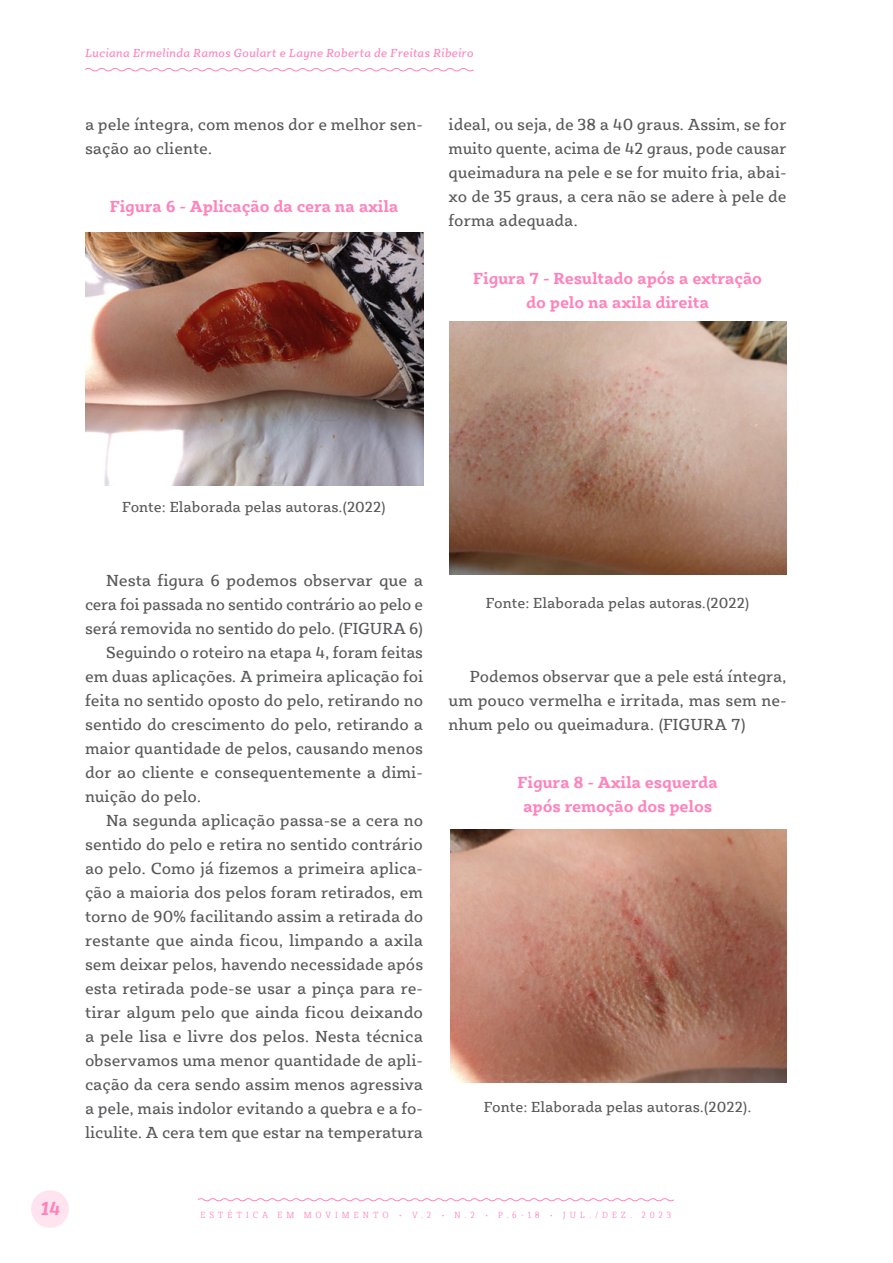
<style>
.page{position:relative;width:893px;height:1263px;background:#fff}
.page>*{position:absolute;margin:0;border:0;box-sizing:border-box;transform-origin:0 0}
.t1{font:italic 700 19.5px "Sybilla Pro Narrow";color:#ff83bb}
.t2{font:16.5px/24px "Sybilla Pro";color:#57585a;text-align:justify}
.t3{font:700 16.5px/24px "Sybilla Pro";letter-spacing:-.01em;color:#ff83bb;text-align:center}
.t4{font:15px "Sybilla Pro";color:#57585a}
.t5{font:italic 12px "Sybilla Pro";letter-spacing:.01em;color:#ff83bb}
.t6{font:300 9px "Sybilla Pro Narrow";letter-spacing:.44em;color:#ff83bb}
</style>
<div class="page">
<img style="left:85px;top:232px;width:338px;height:253px">
<img style="left:449px;top:321px;width:338px;height:253px">
<img style="left:450px;top:830px;width:336px;height:253px">
<svg style="left:197px;top:1198px;width:477px;height:4px"></svg>
<svg style="left:85px;top:68px;width:389px;height:4px"></svg>
<div style="left:31px;top:1190px;width:38px;height:38px;background:#ffe4f0;border-radius:19px"></div>
<p class="t5" style="left:85px;top:46px;width:390px">Luciana Ermelinda Ramos Goulart e Layne Roberta de Freitas Ribeiro</p>
<p class="t2" style="left:85px;top:112px;width:340px">a pele íntegra, com menos dor e melhor sen&shy;sação ao cliente.</p>
<p class="t3" style="left:110px;top:194px;width:290px">Figura 6 - Aplicação da cera na axila</p>
<p class="t2" style="left:449px;top:112px;width:340px">ideal, ou seja, de 38 a 40 graus. Assim, se for muito quente, acima de 42 graus, pode causar queimadura na pele e se for muito fria, abai&shy;xo de 35 graus, a cera não se adere à pele de forma adequada.</p>
<p class="t3" style="left:473px;top:266px;width:290px">Figura 7 - Resultado após a extração do pelo na axila direita</p>
<p class="t1" style="left:40px;top:1196px;width:22px">14</p>
<p class="t4" style="left:122px;top:497px;width:265px">Fonte: Elaborada pelas autoras.(2022)</p>
<p class="t2" style="left:106px;top:568px;width:318px">Nesta figura 6 podemos observar que a</p>
<p class="t2" style="left:85px;top:592px;width:340px">cera foi passada no sentido contrário ao pelo e</p>
<p class="t2" style="left:85px;top:616px;width:340px">será removida no sentido do pelo. (FIGURA 6)</p>
<p class="t2" style="left:106px;top:640px;width:318px">Seguindo o roteiro na etapa 4, foram feitas</p>
<p class="t2" style="left:85px;top:664px;width:340px">em duas aplicações. A primeira aplicação foi</p>
<p class="t2" style="left:85px;top:688px;width:340px">feita no sentido oposto do pelo, retirando no</p>
<p class="t2" style="left:85px;top:712px;width:340px">sentido do crescimento do pelo, retirando a</p>
<p class="t2" style="left:85px;top:736px;width:340px">maior quantidade de pelos, causando menos</p>
<p class="t2" style="left:85px;top:760px;width:340px">dor ao cliente e consequentemente a dimi-</p>
<p class="t2" style="left:85px;top:784px;width:118px">nuição do pelo.</p>
<p class="t2" style="left:106px;top:808px;width:318px">Na segunda aplicação passa-se a cera no</p>
<p class="t2" style="left:85px;top:832px;width:340px">sentido do pelo e retira no sentido contrário</p>
<p class="t2" style="left:85px;top:856px;width:340px">ao pelo. Como já fizemos a primeira aplica-</p>
<p class="t2" style="left:85px;top:880px;width:340px">ção a maioria dos pelos foram retirados, em</p>
<p class="t2" style="left:85px;top:904px;width:340px">torno de 90% facilitando assim a retirada do</p>
<p class="t2" style="left:85px;top:928px;width:340px">restante que ainda ficou, limpando a axila</p>
<p class="t2" style="left:85px;top:952px;width:340px">sem deixar pelos, havendo necessidade após</p>
<p class="t2" style="left:85px;top:976px;width:340px">esta retirada pode-se usar a pinça para re-</p>
<p class="t2" style="left:85px;top:1000px;width:340px">tirar algum pelo que ainda ficou deixando</p>
<p class="t2" style="left:85px;top:1024px;width:340px">a pele lisa e livre dos pelos. Nesta técnica</p>
<p class="t2" style="left:85px;top:1048px;width:340px">observamos uma menor quantidade de apli-</p>
<p class="t2" style="left:85px;top:1072px;width:340px">cação da cera sendo assim menos agressiva</p>
<p class="t2" style="left:85px;top:1096px;width:340px">a pele, mais indolor evitando a quebra e a fo-</p>
<p class="t2" style="left:85px;top:1120px;width:340px">liculite. A cera tem que estar na temperatura</p>
<p class="t4" style="left:486px;top:593px;width:265px">Fonte: Elaborada pelas autoras.(2022)</p>
<p class="t2" style="left:449px;top:664px;width:339px;text-indent:21px">Podemos observar que a pele está íntegra, um pouco vermelha e irritada, mas sem ne&shy;nhum pelo ou queimadura. (FIGURA 7)</p>
<p class="t3" style="left:517px;top:770px;width:202px">Figura 8 - Axila esquerda após remoção dos pelos</p>
<p class="t4" style="left:484px;top:1097px;width:269px">Fonte: Elaborada pelas autoras.(2022).</p>
<p class="t6" style="left:200px;top:1209px;width:472px">ESTÉTICA EM MOVIMENTO • V.2 • N.2 • P.6-18 • JUL./DE Z. 2023</p>
</div>
